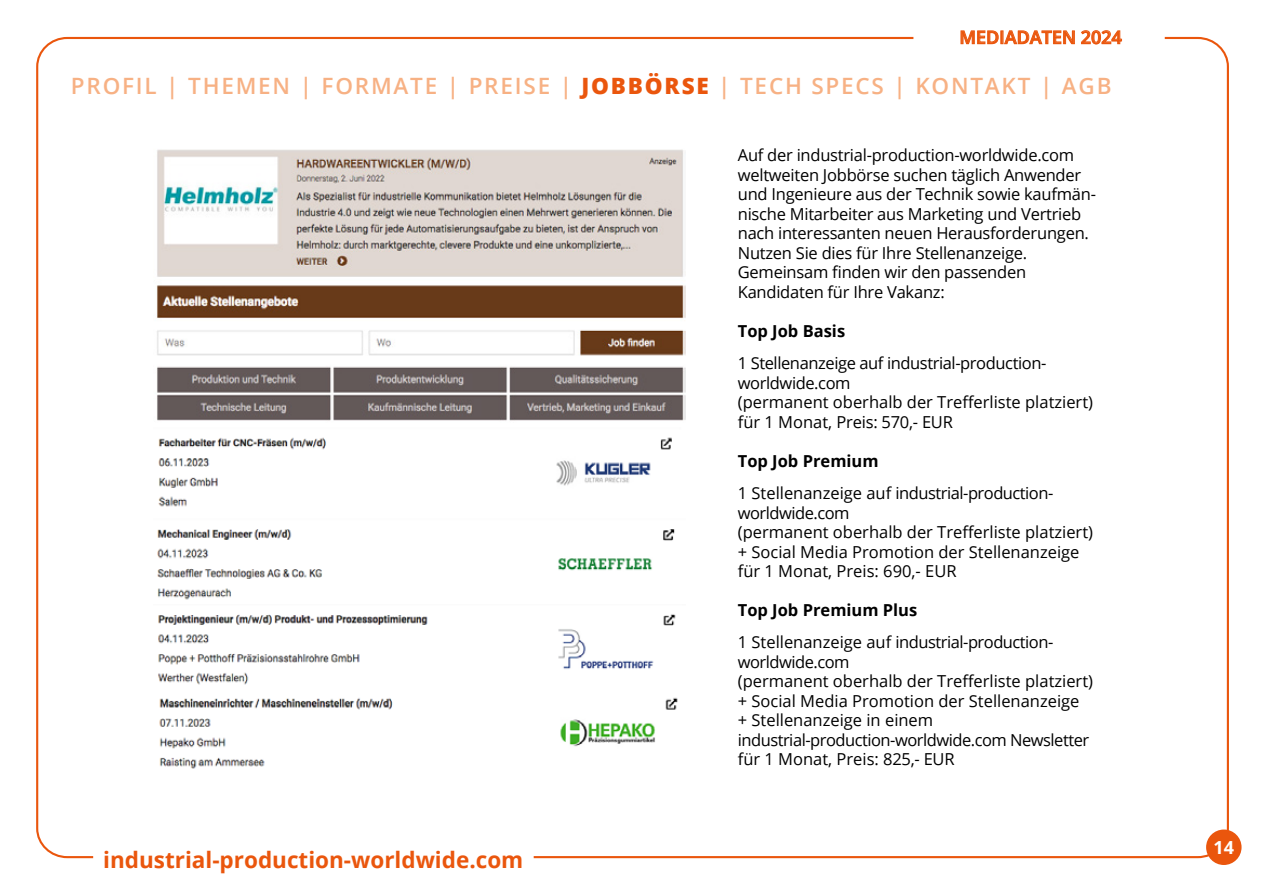
<style>
.page{position:relative;width:1263px;height:893px;background:#fff}
.page>*{position:absolute;margin:0;border:0;box-sizing:border-box;transform-origin:0 0}
.t1{font:600 22.5px "Open Sans";letter-spacing:.08em;color:#f7b184}
.t2{font:700 22.5px "Open Sans";color:#ea560d}
.t3{font:600 18px "Open Sans";color:#ea560d}
.t4{font:700 18px "Open Sans";color:#fff}
.t5{font:16.5px/19.5px "Open Sans";letter-spacing:-.015em;color:#000}
.t6{font:700 16.5px "Open Sans";color:#000}
.s1{font-weight:800;color:#ea560d}
</style>
<div class="page">
<svg style="left:913px;top:30px;width:252px;height:15px"></svg>
<div style="left:1206px;top:829px;width:35px;height:36px;background:#ea560d;border-radius:50%"></div>
<img style="left:156px;top:149px;width:529px;height:272px">
<img style="left:158px;top:437px;width:514px;height:70px">
<img style="left:157px;top:529px;width:518px;height:71px">
<img style="left:158px;top:614px;width:518px;height:71px">
<img style="left:159px;top:697px;width:519px;height:72px">
<p class="t3" style="left:959px;top:25px;width:164px">MEDIADATEN 2024</p>
<h1 class="t1" style="left:71px;top:70px;width:1042px">PROFIL | THEMEN | FORMATE | PREISE | <span class="s1">JOBBÖRSE</span> | TECH SPECS | KONTAKT | AGB</h1>
<h1 class="t2" style="left:103px;top:844px;width:422px">industrial-production-worldwide.com</h1>
<p class="t5" style="left:738px;top:145px;width:360px">Auf der industrial-production-worldwide.com weltweiten Jobbörse suchen täglich Anwender und Ingenieure aus der Technik sowie kaufmän&shy;nische Mitarbeiter aus Marketing und Vertrieb nach interessanten neuen Herausforderungen.<br>Nutzen Sie dies für Ihre Stellenanzeige.<br>Gemeinsam finden wir den passenden Kandidaten für Ihre Vakanz:</p>
<p class="t6" style="left:738px;top:319px;width:109px">Top Job Basis</p>
<p class="t5" style="left:738px;top:353px;width:357px">1 Stellenanzeige auf industrial-production&shy;worldwide.com<br>(permanent oberhalb der Trefferliste platziert) für 1 Monat, Preis: 570,- EUR</p>
<p class="t6" style="left:738px;top:449px;width:142px">Top Job Premium</p>
<p class="t5" style="left:738px;top:483px;width:357px">1 Stellenanzeige auf industrial-production&shy;worldwide.com<br>(permanent oberhalb der Trefferliste platziert) + Social Media Promotion der Stellenanzeige für 1 Monat, Preis: 690,- EUR</p>
<p class="t6" style="left:738px;top:598px;width:181px">Top Job Premium Plus</p>
<p class="t5" style="left:738px;top:632px;width:357px">1 Stellenanzeige auf industrial-production&shy;worldwide.com<br>(permanent oberhalb der Trefferliste platziert) + Social Media Promotion der Stellenanzeige + Stellenanzeige in einem industrial-production-worldwide.com Newsletter für 1 Monat, Preis: 825,- EUR</p>
<p class="t4" style="left:1213px;top:835px;width:22px">14</p>
</div>
